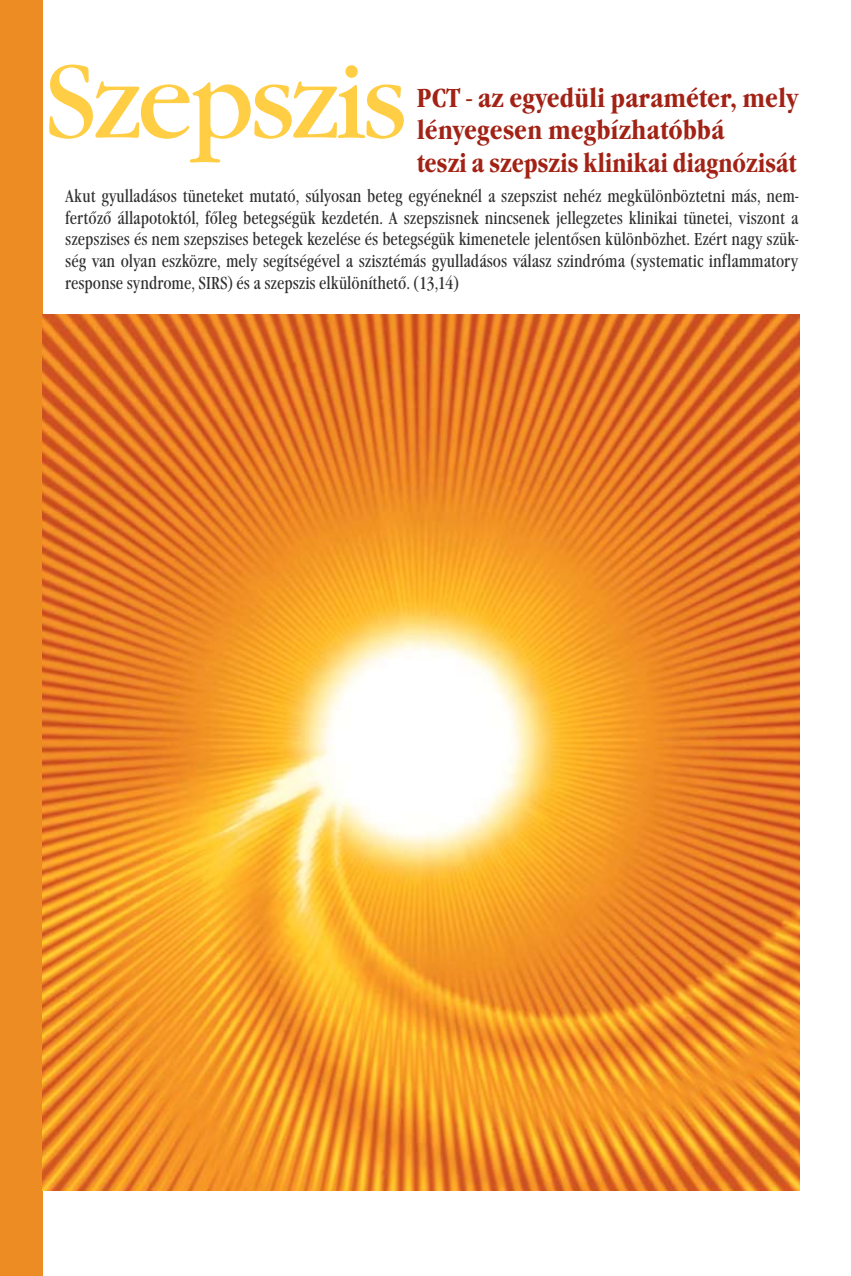
<style>
.page{position:relative;width:851px;height:1276px;background:#fff}
.page>*{position:absolute;margin:0;border:0;box-sizing:border-box;transform-origin:0 0}
.t1{font:108px "Garamond Itc TEE";letter-spacing:-.05em;color:#ffce45}
.t2{font:700 condensed 27px/32.4px "Garamond Itc TEE";color:#a22215}
.t3{font:condensed 18px/21.6px "Garamond Itc TEE";color:#303030;text-align:justify;scale:.95 1}
</style>
<div class="page">
<div style="left:0;top:0;width:43px;height:1276px;background:#ec8c23"></div>
<img style="left:43px;top:315px;width:756px;height:876px">
<h1 class="t1" style="left:44px;top:41px;width:364px">Szepszis</h1>
<h2 class="t2" style="left:417px;top:82px;width:383px">PCT - az egyedüli paraméter, mely lényegesen megbízhatóbbá<br>teszi a szepszis klinikai diagnózisát</h2>
<p class="t3" style="left:65px;top:185px;width:773px">Akut gyulladásos tüneteket mutató, súlyosan beteg egyéneknél a szepszist nehéz megkülönböztetni más, nem&shy;fertőző állapotoktól, főleg betegségük kezdetén. A szepszisnek nincsenek jellegzetes klinikai tünetei, viszont a szepszises és nem szepszises betegek kezelése és betegségük kimenetele jelentősen különbözhet. Ezért nagy szük&shy;ség van olyan eszközre, mely segítségével a szisztémás gyulladásos válasz szindróma (systematic inflammatory response syndrome, SIRS) és a szepszis elkülöníthető. (13,14)</p>
</div>
